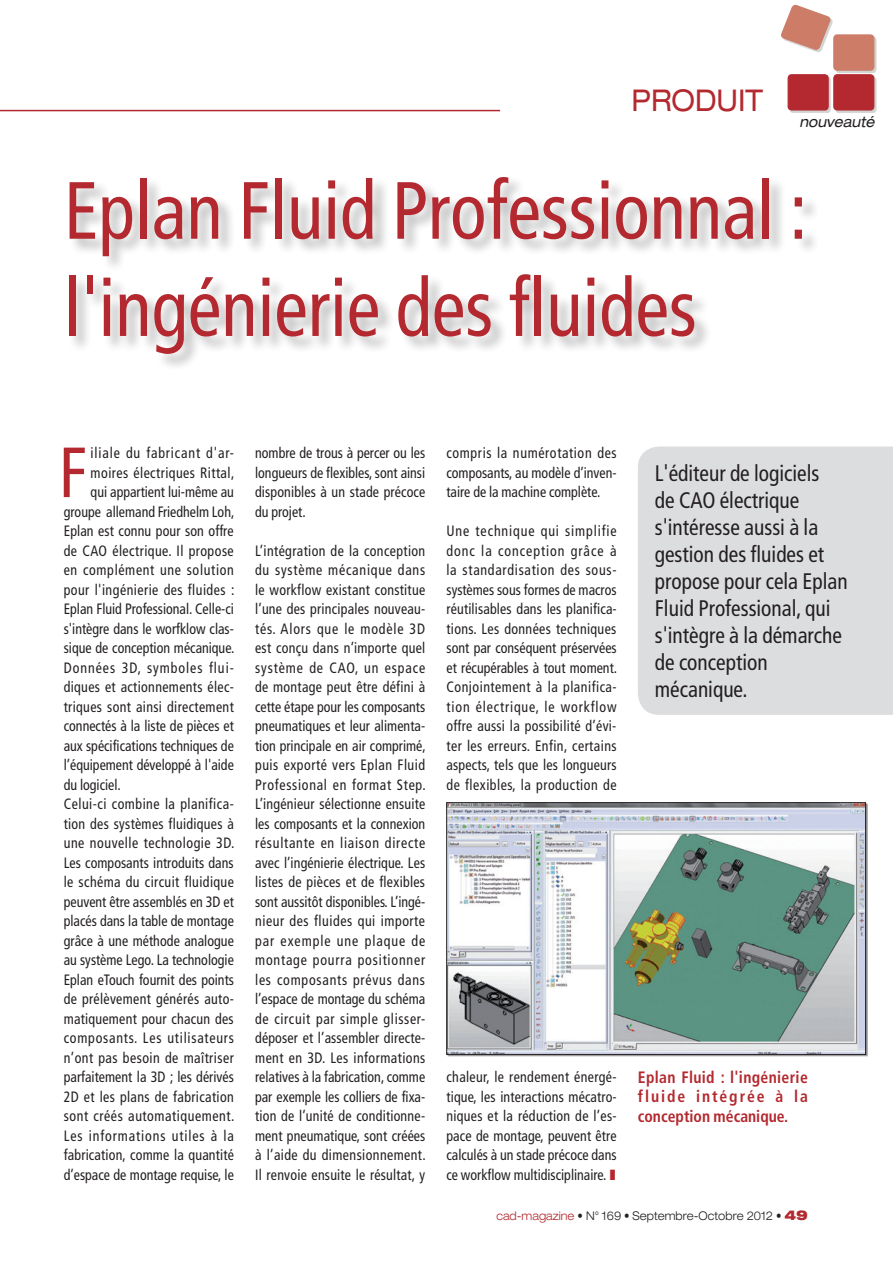
<style>
.page{position:relative;width:893px;height:1263px;background:#fff}
.page>*{position:absolute;margin:0;border:0;box-sizing:border-box;transform-origin:0 0}
.t1{font:condensed 81px/97.2px "Frutiger";color:#b3292f;scale:.93 1}
.t2{font:condensed 70.8px "Frutiger";color:#b3292f;scale:.95 1}
.t3{font:expanded 30px "Helvetica Neue";color:#b3292f;scale:.9 1}
.t4{font:condensed 22.5px/27px "Frutiger";color:#231f20;scale:.95 1}
.t5{font:700 condensed 16.5px/19.8px "Frutiger";letter-spacing:.02em;color:#b3292f;text-align:justify;scale:.95 1}
.t6{font:condensed 15px/19.5px "Frutiger";letter-spacing:.01em;color:#231f20;text-align:justify;scale:.93 1}
.t7{font:condensed 15px "Frutiger";letter-spacing:.035em;color:#231f20;scale:.93 1}
.t8{font:condensed 15px "Frutiger";letter-spacing:.03em;color:#231f20;scale:.93 1}
.t9{font:condensed 15px "Frutiger";letter-spacing:.04em;color:#231f20;scale:.93 1}
.t10{font:condensed 15px "Frutiger";letter-spacing:.055em;color:#231f20;scale:.93 1}
.t11{font:condensed 15px "Frutiger";letter-spacing:.065em;color:#231f20;scale:.93 1}
.t12{font:condensed 15px "Frutiger";letter-spacing:.05em;color:#231f20;scale:.93 1}
.t13{font:condensed 15px "Frutiger";letter-spacing:.07em;color:#231f20;scale:.93 1}
.t14{font:condensed 15px "Frutiger";letter-spacing:.06em;color:#231f20;scale:.93 1}
.t15{font:italic expanded 15px "Helvetica Neue";color:#231f20;scale:.9 1}
.t16{font:300 expanded 12px "Helvetica Neue";color:#231f20;scale:.9 1}
.s1{color:#b3292f}
.s2{font-weight:900;font-size:13.5px;color:#b3292f}
</style>
<div class="page">
<hr style="left:0;top:110px;width:500px;height:1px;background:#b3292f">
<div style="left:783px;top:7px;width:93px;height:106px;background:#231f20;opacity:.2"></div>
<div style="left:834px;top:35px;width:40px;height:35px;background:#cc7c67;border-radius:3px"></div>
<div style="left:833px;top:34px;width:41px;height:37px;border:1px solid #cc7c67;border-radius:3px"></div>
<div style="left:834px;top:75px;width:40px;height:35px;background:#b3292f;border-radius:3px"></div>
<div style="left:833px;top:74px;width:41px;height:37px;border:1px solid #b3292f;border-radius:3px"></div>
<div style="left:788px;top:75px;width:40px;height:35px;background:#b3292f;border-radius:3px"></div>
<div style="left:788px;top:74px;width:41px;height:37px;border:1px solid #b3292f;border-radius:3px"></div>
<svg style="left:781px;top:4px;width:52px;height:49px"></svg>
<div style="left:68px;top:176px;width:751px;height:195px;background:#231f20;opacity:.3"></div>
<img style="left:448px;top:804px;width:416px;height:248px">
<div style="left:446px;top:802px;width:420px;height:252px;border:1px solid #231f20"></div>
<div style="left:638px;top:446px;width:255px;height:269px;background:#dcdddf"></div>
<h3 class="t3" style="left:632px;top:82px;width:148px">PRODUIT</h3>
<p class="t15" style="left:799px;top:113px;width:85px">nouveauté</p>
<h1 class="t1" style="left:64px;top:163px;width:801px">Eplan Fluid Professionnal : l'ingénierie des fluides</h1>
<h2 class="t2" style="left:59px;top:431px;width:32px">F</h2>
<p class="t14" style="left:91px;top:444px;width:156px">iliale du fabricant d'ar-</p>
<p class="t8" style="left:91px;top:464px;width:156px">moires électriques Rittal,</p>
<p class="t6" style="left:91px;top:482px;width:156px">qui appartient lui-même au</p>
<p class="t6" style="left:64px;top:502px;width:185px">groupe allemand Friedhelm Loh,</p>
<p class="t6" style="left:64px;top:521px;width:184px">Eplan est connu pour son offre</p>
<p class="t7" style="left:64px;top:542px;width:184px">de CAO électrique. Il propose</p>
<p class="t12" style="left:64px;top:561px;width:184px">en complément une solution</p>
<p class="t7" style="left:64px;top:581px;width:185px">pour l'ingénierie des fluides :</p>
<p class="t6" style="left:64px;top:599px;width:184px">Eplan Fluid Professional. Celle-ci</p>
<p class="t6" style="left:64px;top:619px;width:184px">s'intègre dans le worfklow clas-</p>
<p class="t6" style="left:64px;top:638px;width:185px">sique de conception mécanique.</p>
<p class="t13" style="left:64px;top:659px;width:184px">Données 3D, symboles flui-</p>
<p class="t6" style="left:64px;top:677px;width:184px">diques et actionnements élec-</p>
<p class="t6" style="left:64px;top:697px;width:184px">triques sont ainsi directement</p>
<p class="t6" style="left:64px;top:716px;width:184px">connectés à la liste de pièces et</p>
<p class="t6" style="left:64px;top:736px;width:184px">aux spécifications techniques de</p>
<p class="t6" style="left:64px;top:755px;width:184px">l’équipement développé à l'aide</p>
<p class="t6" style="left:64px;top:775px;width:63px">du logiciel.</p>
<p class="t7" style="left:64px;top:795px;width:184px">Celui-ci combine la planifica-</p>
<p class="t6" style="left:64px;top:814px;width:185px">tion des systèmes fluidiques à</p>
<p class="t9" style="left:64px;top:834px;width:185px">une nouvelle technologie 3D.</p>
<p class="t6" style="left:64px;top:853px;width:184px">Les composants introduits dans</p>
<p class="t8" style="left:64px;top:873px;width:184px">le schéma du circuit fluidique</p>
<p class="t6" style="left:64px;top:892px;width:184px">peuvent être assemblés en 3D et</p>
<p class="t6" style="left:64px;top:911px;width:184px">placés dans la table de montage</p>
<p class="t6" style="left:64px;top:931px;width:184px">grâce à une méthode analogue</p>
<p class="t6" style="left:64px;top:950px;width:184px">au système Lego. La technologie</p>
<p class="t6" style="left:64px;top:970px;width:185px">Eplan eTouch fournit des points</p>
<p class="t6" style="left:64px;top:989px;width:184px">de prélèvement générés auto-</p>
<p class="t6" style="left:64px;top:1009px;width:184px">matiquement pour chacun des</p>
<p class="t10" style="left:64px;top:1029px;width:184px">composants. Les utilisateurs</p>
<p class="t8" style="left:64px;top:1049px;width:184px">n’ont pas besoin de maîtriser</p>
<p class="t6" style="left:64px;top:1067px;width:185px">parfaitement la 3D ; les dérivés</p>
<p class="t6" style="left:64px;top:1087px;width:184px">2D et les plans de fabrication</p>
<p class="t9" style="left:64px;top:1107px;width:185px">sont créés automatiquement.</p>
<p class="t11" style="left:64px;top:1127px;width:184px">Les informations utiles à la</p>
<p class="t6" style="left:64px;top:1145px;width:184px">fabrication, comme la quantité</p>
<p class="t6" style="left:64px;top:1165px;width:184px">d’espace de montage requise, le</p>
<p class="t6" style="left:255px;top:443px;width:185px">nombre de trous à percer ou les longueurs de flexibles, sont ainsi disponibles à un stade précoce du projet.</p>
<p class="t6" style="left:255px;top:541px;width:185px">L’intégration de la conception du système mécanique dans le workflow existant constitue l’une des principales nouveau&shy;tés. Alors que le modèle 3D est conçu dans n’importe quel système de CAO, un espace de montage peut être défini à cette étape pour les composants pneumatiques et leur alimenta&shy;tion principale en air comprimé, puis exporté vers Eplan Fluid Professional en format Step.<br>L’ingénieur sélectionne ensuite les composants et la connexion résultante en liaison directe avec l’ingénierie électrique. Les listes de pièces et de flexibles sont aussitôt disponibles. L’ingé&shy;nieur des fluides qui importe par exemple une plaque de montage pourra positionner les composants prévus dans l’espace de montage du schéma de circuit par simple glisser&shy;déposer et l’assembler directe&shy;ment en 3D. Les informations relatives à la fabrication, comme par exemple les colliers de fixa&shy;tion de l’unité de conditionne&shy;ment pneumatique, sont créées à l’aide du dimensionnement.<br>Il renvoie ensuite le résultat, y</p>
<p class="t6" style="left:446px;top:443px;width:184px">compris la numérotation des composants, au modèle d’inven&shy;taire de la machine complète.</p>
<p class="t6" style="left:446px;top:521px;width:185px">Une technique qui simplifie donc la conception grâce à la standardisation des sous&shy;systèmes sous formes de macros réutilisables dans les planifica&shy;tions. Les données techniques sont par conséquent préservées et récupérables à tout moment.<br>Conjointement à la planifica&shy;tion électrique, le workflow offre aussi la possibilité d’évi&shy;ter les erreurs. Enfin, certains aspects, tels que les longueurs de flexibles, la production de</p>
<h3 class="t4" style="left:655px;top:460px;width:204px">L'éditeur de logiciels<br>de CAO électrique s'intéresse aussi à la gestion des fluides et propose pour cela Eplan<br>Fluid Professional, qui s'intègre à la démarche de conception mécanique.</h3>
<p class="t6" style="left:446px;top:1067px;width:185px">chaleur, le rendement énergé&shy;tique, les interactions mécatro&shy;niques et la réduction de l’es&shy;pace de montage, peuvent être calculés à un stade précoce dans ce workflow multidisciplinaire.</p>
<p class="t5" style="left:638px;top:1067px;width:181px">Eplan Fluid : l'ingénierie fluide intégrée à la conception mécanique.</p>
<p class="t16" style="left:496px;top:1209px;width:348px"><span class="s1">cad-magazine</span> • N° 169 • Septembre-Octobre 2012 • <span class="s2">49</span></p>
</div>
